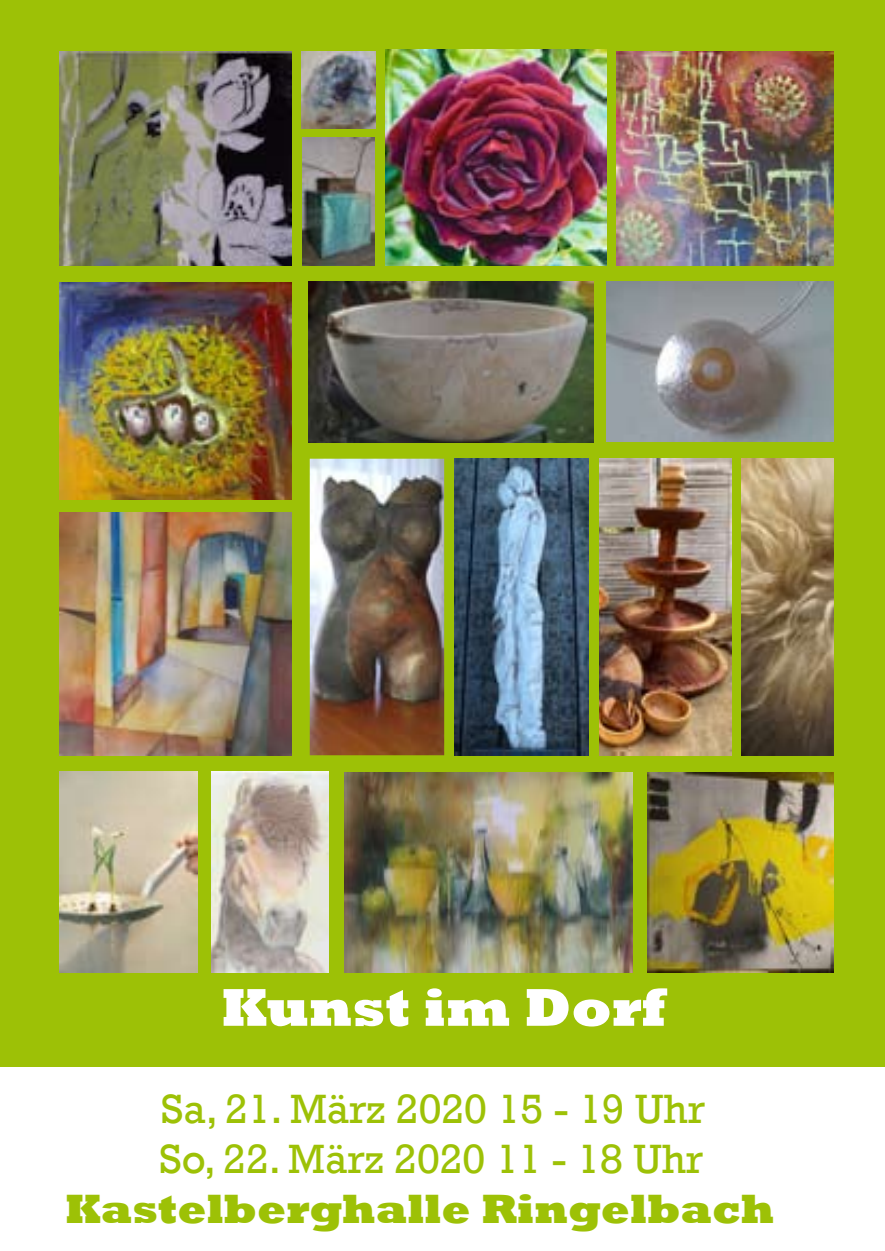
<style>
.page{position:relative;width:885px;height:1251px;background:#fff}
.page>*{position:absolute;margin:0;border:0;box-sizing:border-box;transform-origin:0 0}
.t1{font:800 54px "Rockwell";color:#fff}
.t2{font:42px/50.4px "Rockwell";color:#9dc106}
.t3{font:800 42px "Rockwell";color:#9dc106}
</style>
<div class="page">
<div style="left:0;top:0;width:884px;height:1066px;background:#9dc106"></div>
<img style="left:310px;top:458px;width:134px;height:297px">
<img style="left:60px;top:512px;width:232px;height:243px">
<img style="left:647px;top:772px;width:186px;height:200px">
<img style="left:60px;top:51px;width:232px;height:215px">
<img style="left:616px;top:51px;width:217px;height:215px">
<img style="left:212px;top:771px;width:116px;height:201px">
<img style="left:344px;top:772px;width:288px;height:200px">
<img style="left:600px;top:458px;width:131px;height:297px">
<img style="left:454px;top:458px;width:134px;height:297px">
<img style="left:60px;top:283px;width:232px;height:216px">
<img style="left:385px;top:50px;width:221px;height:216px">
<img style="left:308px;top:281px;width:286px;height:161px">
<img style="left:741px;top:458px;width:92px;height:297px">
<img style="left:60px;top:771px;width:138px;height:201px">
<img style="left:607px;top:282px;width:226px;height:160px">
<img style="left:301px;top:51px;width:74px;height:77px">
<img style="left:302px;top:137px;width:73px;height:129px">
<p class="t1" style="left:221px;top:976px;width:446px">Kunst im Dorf</p>
<p class="t2" style="left:159px;top:1083px;width:547px">Sa, 21. März 2020 15 - 19 Uhr<br>So, 22. März 2020 11 - 18 Uhr</p>
<p class="t3" style="left:65px;top:1184px;width:710px">Kastelberghalle Ringelbach</p>
</div>
